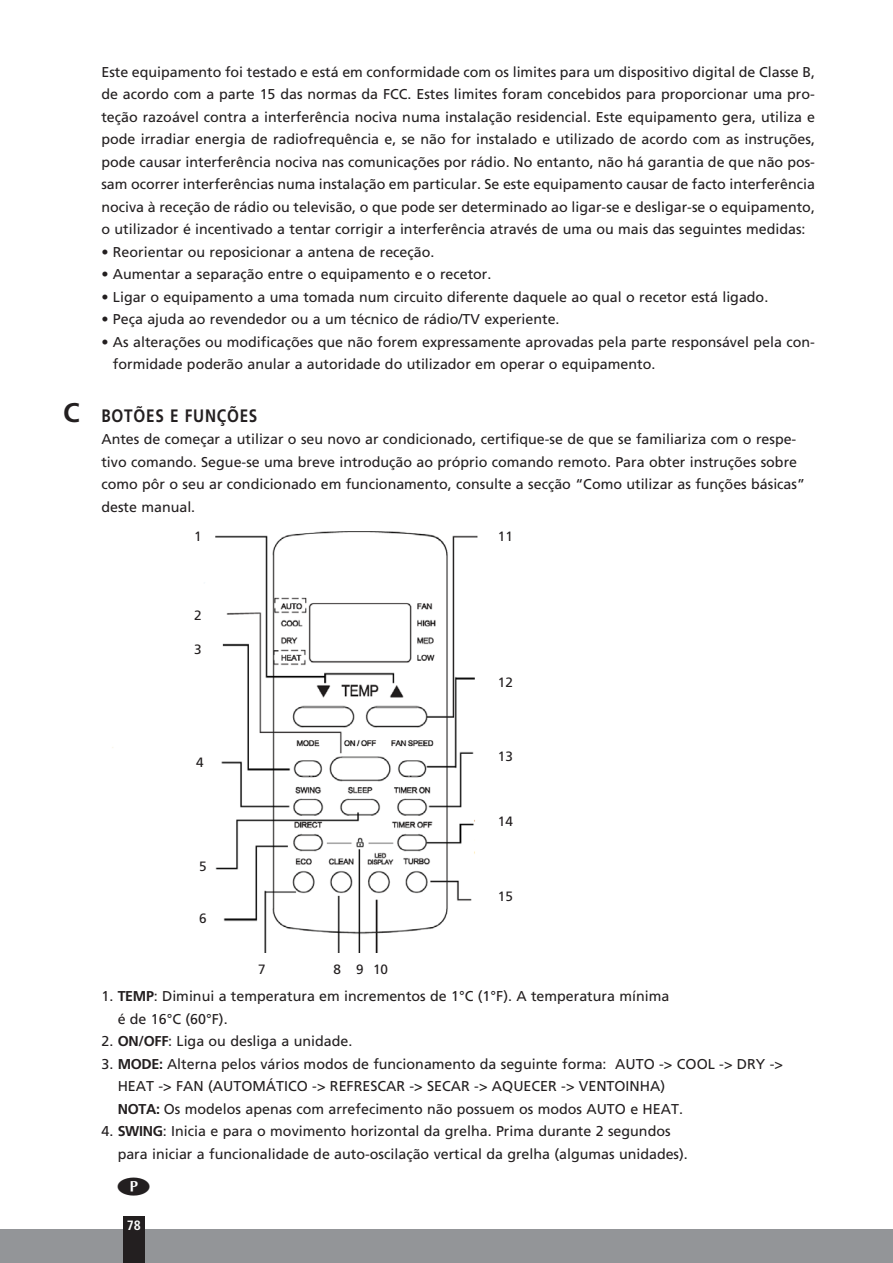
<style>
.page{position:relative;width:893px;height:1263px;background:#fff}
.page>*{position:absolute;margin:0;border:0;box-sizing:border-box;transform-origin:0 0}
.subkop{font:700 18px "Frutiger LT Std";letter-spacing:.05em;color:#231f20;scale:.85 1}
.body{font:14.25px/22.5px "Frutiger LT Std";color:#231f20;text-align:justify}
.subkop-2{font:14.25px/22.5px "Frutiger LT Std";color:#231f20}
.t1{font:13.5px "Frutiger LT Std";color:#231f20}
.t2{font:700 condensed 13.5px "Frutiger LT Std";color:#fff}
.s1{font-size:27px}
.s2{font-weight:700}
</style>
<div class="page">
<div style="left:0;top:1229px;width:893px;height:34px;background:#939598"></div>
<div style="left:123px;top:1216px;width:22px;height:47px;background:#231f20"></div>
<img style="left:112px;top:531px;width:366px;height:421px">
<p class="body" style="left:101px;top:60px;width:715px">Este equipamento foi testado e está em conformidade com os limites para um dispositivo digital de Classe B, de acordo com a parte 15 das normas da FCC. Estes limites foram concebidos para proporcionar uma pro&shy;teção razoável contra a interferência nociva numa instalação residencial. Este equipamento gera, utiliza e pode irradiar energia de radiofrequência e, se não for instalado e utilizado de acordo com as instruções, pode causar interferência nociva nas comunicações por rádio. No entanto, não há garantia de que não pos&shy;sam ocorrer interferências numa instalação em particular. Se este equipamento causar de facto interferência nociva à receção de rádio ou televisão, o que pode ser determinado ao ligar-se e desligar-se o equipamento, o utilizador é incentivado a tentar corrigir a interferência através de uma ou mais das seguintes medidas:</p>
<p class="body" style="left:101px;top:240px;width:335px">• Reorientar ou reposicionar a antena de receção.</p>
<p class="body" style="left:101px;top:263px;width:392px">• Aumentar a separação entre o equipamento e o recetor.</p>
<p class="body" style="left:101px;top:285px;width:668px">• Ligar o equipamento a uma tomada num circuito diferente daquele ao qual o recetor está ligado.</p>
<p class="body" style="left:101px;top:308px;width:460px">• Peça ajuda ao revendedor ou a um técnico de rádio/TV experiente.</p>
<p class="body" style="left:113px;top:330px;width:703px;text-indent:-11px">• As alterações ou modificações que não forem expressamente aprovadas pela parte responsável pela con&shy;formidade poderão anular a autoridade do utilizador em operar o equipamento.</p>
<p class="subkop" style="left:63px;top:405px;width:230px"><span class="s1">C</span> BOTÕES E FUNÇÕES</p>
<p class="subkop-2" style="left:101px;top:428px;width:705px">Antes de começar a utilizar o seu novo ar condicionado, certifique-se de que se familiariza com o respe&shy;tivo comando. Segue-se uma breve introdução ao próprio comando remoto. Para obter instruções sobre como pôr o seu ar condicionado em funcionamento, consulte a secção “Como utilizar as funções básicas” deste manual.</p>
<p class="t1" style="left:194px;top:529px;width:9px">1</p>
<p class="t1" style="left:194px;top:607px;width:9px">2</p>
<p class="t1" style="left:194px;top:641px;width:9px">3</p>
<p class="t1" style="left:196px;top:754px;width:9px">4</p>
<p class="t1" style="left:199px;top:859px;width:9px">5</p>
<p class="t1" style="left:199px;top:910px;width:9px">6</p>
<p class="t1" style="left:258px;top:961px;width:9px">7</p>
<p class="t1" style="left:334px;top:961px;width:9px">8</p>
<p class="t1" style="left:356px;top:961px;width:9px">9</p>
<p class="t1" style="left:373px;top:961px;width:17px">10</p>
<p class="t1" style="left:498px;top:529px;width:17px">11</p>
<p class="t1" style="left:498px;top:674px;width:17px">12</p>
<p class="t1" style="left:498px;top:748px;width:17px">13</p>
<p class="t1" style="left:498px;top:813px;width:17px">14</p>
<p class="t1" style="left:498px;top:888px;width:17px">15</p>
<p class="subkop-2" style="left:118px;top:985px;width:553px;text-indent:-16px">1. <span class="s2">TEMP</span>: Diminui a temperatura em incrementos de 1°C (1°F). A temperatura mínima é de 16°C (60°F).</p>
<p class="subkop-2" style="left:101px;top:1030px;width:252px">2. <span class="s2">ON/OFF</span>: Liga ou desliga a unidade.</p>
<p class="subkop-2" style="left:118px;top:1052px;width:667px;text-indent:-16px">3. <span class="s2">MODE:</span> Alterna pelos vários modos de funcionamento da seguinte forma: AUTO -&gt; COOL -&gt; DRY -&gt;<br>HEAT -&gt; FAN (AUTOMÁTICO -&gt; REFRESCAR -&gt; SECAR -&gt; AQUECER -&gt; VENTOINHA)<br><span class="s2">NOTA:</span> Os modelos apenas com arrefecimento não possuem os modos AUTO e HEAT.</p>
<p class="subkop-2" style="left:118px;top:1120px;width:572px;text-indent:-16px">4. <span class="s2">SWING</span>: Inicia e para o movimento horizontal da grelha. Prima durante 2 segundos para iniciar a funcionalidade de auto-oscilação vertical da grelha (algumas unidades).</p>
<p class="t2" style="left:127px;top:1217px;width:16px">78</p>
</div>
